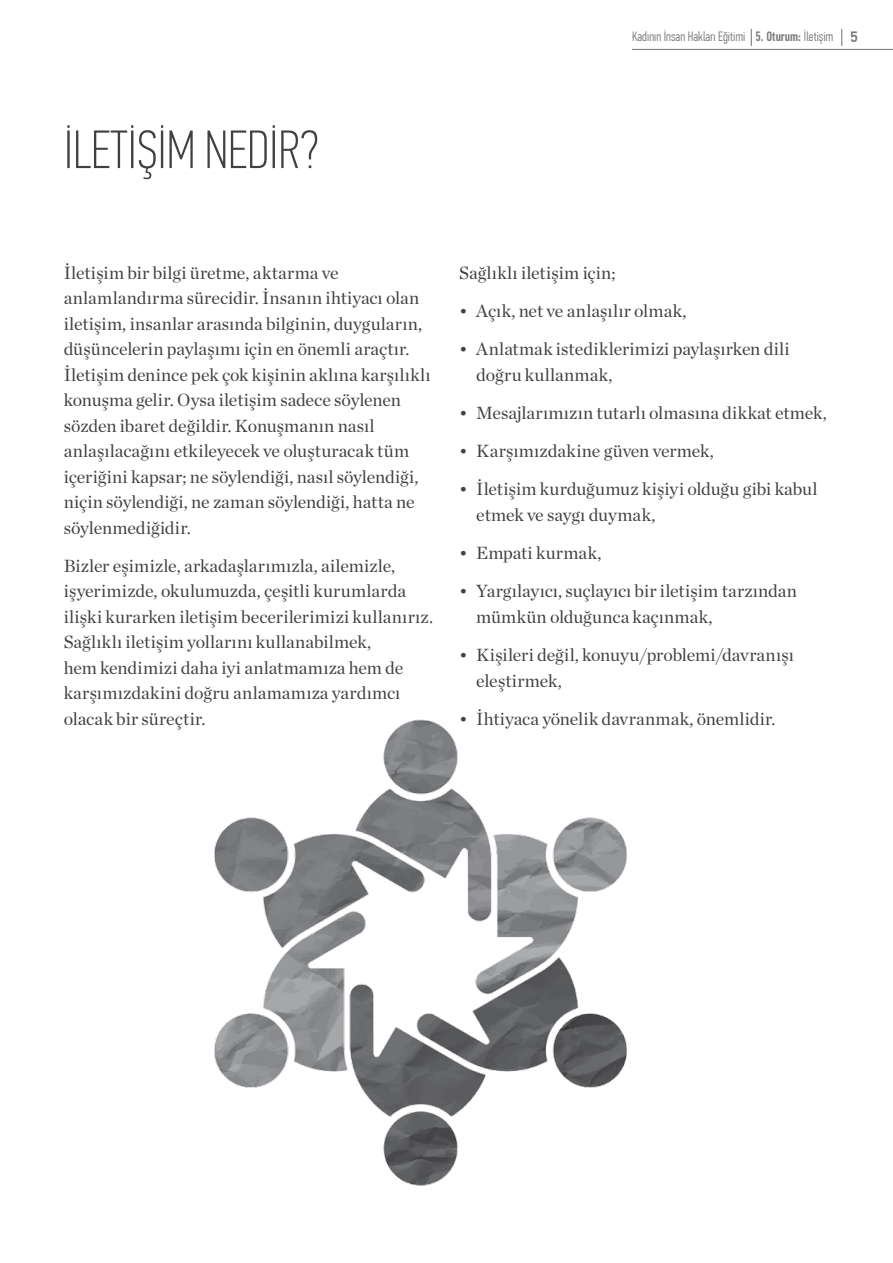
<style>
.page{position:relative;width:893px;height:1263px;background:#fff}
.page>*{position:absolute;margin:0;border:0;box-sizing:border-box;transform-origin:0 0}
.t1{font:100 54px "PF Din Text Comp Pro";color:#414042}
.t2{font:18px/25.5px "Chronicle Deck";color:#414042}
.t3{font:300 13.5px "PF Din Text Comp Pro";color:#77787b}
.s1{font-weight:500}
.s2{font-family:"PF Din Text Pro";font-weight:500;font-size:15px}
</style>
<div class="page">
<svg style="left:751px;top:29px;width:1px;height:17px"></svg>
<svg style="left:841px;top:29px;width:1px;height:17px"></svg>
<hr style="left:632px;top:49px;width:261px;height:1px;background:#77787b">
<img style="left:214px;top:719px;width:413px;height:467px">
<h1 class="t1" style="left:64px;top:119px;width:256px">İLETİŞİM NEDİR?</h1>
<p class="t3" style="left:632px;top:29px;width:227px">Kadının İnsan Hakları Eğitimi <span class="s1">5. Oturum:</span> İletişim <span class="s2">5</span></p>
<p class="t2" style="left:64px;top:258px;width:368px">İletişim bir bilgi üretme, aktarma ve anlamlandırma sürecidir. İnsanın ihtiyacı olan iletişim, insanlar arasında bilginin, duyguların, düşüncelerin paylaşımı için en önemli araçtır.<br>İletişim denince pek çok kişinin aklına karşılıklı konuşma gelir. Oysa iletişim sadece söylenen sözden ibaret değildir. Konuşmanın nasıl anlaşılacağını etkileyecek ve oluşturacak tüm içeriğini kapsar; ne söylendiği, nasıl söylendiği, niçin söylendiği, ne zaman söylendiği, hatta ne söylenmediğidir.</p>
<p class="t2" style="left:64px;top:552px;width:371px">Bizler eşimizle, arkadaşlarımızla, ailemizle, işyerimizde, okulumuzda, çeşitli kurumlarda ilişki kurarken iletişim becerilerimizi kullanırız.<br>Sağlıklı iletişim yollarını kullanabilmek,<br>hem kendimizi daha iyi anlatmamıza hem de karşımızdakini doğru anlamamıza yardımcı olacak bir süreçtir.</p>
<p class="t2" style="left:459px;top:259px;width:158px">Sağlıklı iletişim için;</p>
<p class="t2" style="left:459px;top:297px;width:229px">• Açık, net ve anlaşılır olmak,</p>
<p class="t2" style="left:476px;top:335px;width:315px;text-indent:-17px">• Anlatmak istediklerimizi paylaşırken dili doğru kullanmak,</p>
<p class="t2" style="left:459px;top:399px;width:369px">• Mesajlarımızın tutarlı olmasına dikkat etmek,</p>
<p class="t2" style="left:459px;top:437px;width:256px">• Karşımızdakine güven vermek,</p>
<p class="t2" style="left:476px;top:475px;width:343px;text-indent:-17px">• İletişim kurduğumuz kişiyi olduğu gibi kabul etmek ve saygı duymak,</p>
<p class="t2" style="left:459px;top:539px;width:144px">• Empati kurmak,</p>
<p class="t2" style="left:476px;top:577px;width:322px;text-indent:-17px">• Yargılayıcı, suçlayıcı bir iletişim tarzından mümkün olduğunca kaçınmak,</p>
<p class="t2" style="left:476px;top:641px;width:319px;text-indent:-17px">• Kişileri değil, konuyu/problemi/davranışı eleştirmek,</p>
<p class="t2" style="left:459px;top:705px;width:318px">• İhtiyaca yönelik davranmak, önemlidir.</p>
</div>
